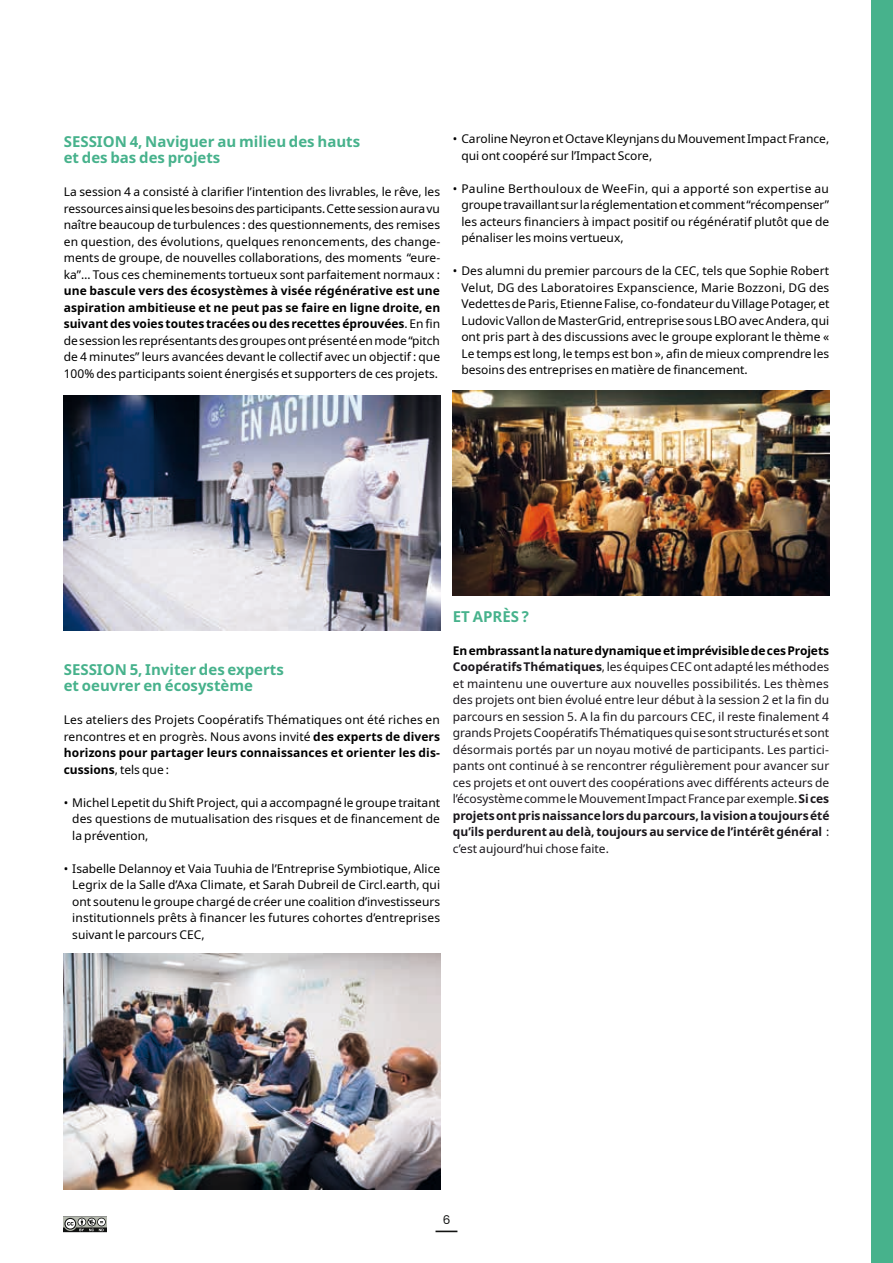
<style>
.page{position:relative;width:893px;height:1263px;background:#fff}
.page>*{position:absolute;margin:0;border:0;box-sizing:border-box;transform-origin:0 0}
.t1{font:700 15px/16.5px "Noto Sans";color:#47b28c}
.t2{font:12px/16.5px "Noto Sans";color:#010000;text-align:justify}
.t3{font:12px/16.5px "Noto Sans";letter-spacing:-.005em;color:#1a171c;text-align:justify}
.t4{font:12px "Poppins";color:#111211}
.s1{font-weight:700}
.s2{font-weight:700;color:#010000}
</style>
<div class="page">
<div style="left:872px;top:0;width:21px;height:1263px;background:#47b28c"></div>
<svg style="left:64px;top:1216px;width:43px;height:17px"></svg>
<hr style="left:435px;top:1230px;width:22px;height:2px;background:#111211">
<img style="left:64px;top:395px;width:376px;height:235px">
<img style="left:64px;top:954px;width:376px;height:235px">
<img style="left:453px;top:391px;width:376px;height:204px">
<p class="t1" style="left:64px;top:133px;width:298px">SESSION 4, Naviguer au milieu des hauts et des bas des projets</p>
<p class="t2" style="left:64px;top:184px;width:378px">La session 4 a consisté à clarifier l’intention des livrables, le rêve, les ressources ainsi que les besoins des participants. Cette session aura vu naître beaucoup de turbulences : des questionnements, des remises en question, des évolutions, quelques renoncements, des change&shy;ments de groupe, de nouvelles collaborations, des moments “eure&shy;ka”… Tous ces cheminements tortueux sont parfaitement normaux :</p>
<p class="t2" style="left:64px;top:283px;width:378px"><span class="s1">une bascule vers des écosystèmes à visée régénérative est une aspiration ambitieuse et ne peut pas se faire en ligne droite, en suivant des voies toutes tracées ou des recettes éprouvées</span>. En fin de session les représentants des groupes ont présenté en mode “pitch de 4 minutes” leurs avancées devant le collectif avec un objectif : que 100% des participants soient énergisés et supporters de ces projets.</p>
<p class="t2" style="left:461px;top:131px;width:369px;text-indent:-9px">• Caroline Neyron et Octave Kleynjans du Mouvement Impact France, qui ont coopéré sur l’Impact Score,</p>
<p class="t2" style="left:461px;top:181px;width:369px;text-indent:-9px">• Pauline Berthouloux de WeeFin, qui a apporté son expertise au groupe travaillant sur la réglementation et comment “récompenser” les acteurs financiers à impact positif ou régénératif plutôt que de pénaliser les moins vertueux,</p>
<p class="t2" style="left:461px;top:263px;width:370px;text-indent:-9px">• Des alumni du premier parcours de la CEC, tels que Sophie Robert Velut, DG des Laboratoires Expanscience, Marie Bozzoni, DG des Vedettes de Paris, Etienne Falise, co-fondateur du Village Potager, et Ludovic Vallon de MasterGrid, entreprise sous LBO avec Andera, qui ont pris part à des discussions avec le groupe explorant le thème « Le temps est long, le temps est bon », afin de mieux comprendre les besoins des entreprises en matière de financement.</p>
<p class="t1" style="left:64px;top:661px;width:222px">SESSION 5, Inviter des experts et oeuvrer en écosystème</p>
<p class="t2" style="left:64px;top:712px;width:378px">Les ateliers des Projets Coopératifs Thématiques ont été riches en rencontres et en progrès. Nous avons invité <span class="s1">des experts de divers horizons pour partager leurs connaissances et orienter les dis&shy;cussions</span>, tels que :</p>
<p class="t2" style="left:72px;top:794px;width:369px;text-indent:-9px">• Michel Lepetit du Shift Project, qui a accompagné le groupe traitant des questions de mutualisation des risques et de financement de la prévention,</p>
<p class="t2" style="left:72px;top:860px;width:369px;text-indent:-9px">• Isabelle Delannoy et Vaia Tuuhia de l’Entreprise Symbiotique, Alice Legrix de la Salle d’Axa Climate, et Sarah Dubreil de Circl.earth, qui ont soutenu le groupe chargé de créer une coalition d’investisseurs institutionnels prêts à financer les futures cohortes d’entreprises suivant le parcours CEC,</p>
<p class="t1" style="left:453px;top:609px;width:78px">ET APRÈS ?</p>
<p class="t3" style="left:453px;top:643px;width:378px"><span class="s2">En embrassant la nature dynamique et imprévisible de ces Projets </span><span class="s1">Coopératifs Thématiques</span>, les équipes CEC ont adapté les méthodes et maintenu une ouverture aux nouvelles possibilités. Les thèmes des projets ont bien évolué entre leur début à la session 2 et la fin du parcours en session 5. A la fin du parcours CEC, il reste finalement 4 grands Projets Coopératifs Thématiques qui se sont structurés et sont désormais portés par un noyau motivé de participants. Les partici&shy;pants ont continué à se rencontrer régulièrement pour avancer sur ces projets et ont ouvert des coopérations avec différents acteurs de l’écosystème comme le Mouvement Impact France par exemple. <span class="s1">Si ces projets ont pris naissance lors du parcours, la vision a toujours été qu’ils perdurent au delà, toujours au service de l’intérêt général</span> : c’est aujourd’hui chose faite.</p>
<p class="t4" style="left:443px;top:1213px;width:9px">6</p>
</div>
